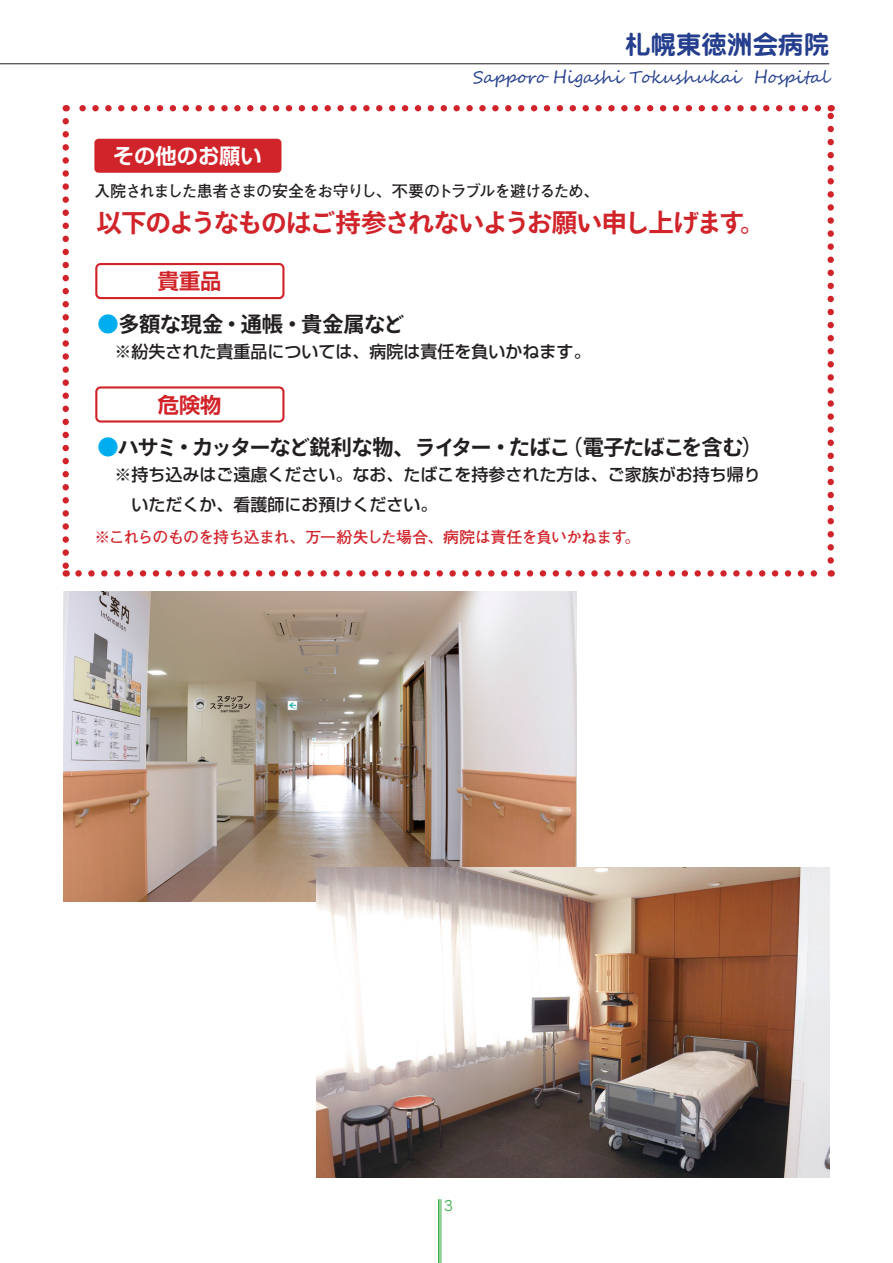
<style>
.page{position:relative;width:893px;height:1263px;background:#fff}
.page>*{position:absolute;margin:0;border:0;box-sizing:border-box;transform-origin:0 0}
.t1{font:700 25.5px "Ryo Gothic Plus N";letter-spacing:-.06em;color:#d1232a}
.t2{font:700 25.5px "Jun 501 Pro";color:#253f8e}
.t3{font:700 21.3px "Ryo Gothic Plus N";letter-spacing:-.05em;color:#231f20}
.t4{font:700 21.3px "Ryo Gothic Plus N";letter-spacing:-.01em;color:#231f20}
.t5{font:700 21.3px "Shin Go Pro De";color:#fff}
.t6{font:700 21.3px "Shin Go Pro De";color:#d1232a}
.t7{font:500 16.95px/29.7px "Shin Go Pro";color:#231f20}
.t8{font:16.95px "Segoe Script";color:#253f8e}
.t9{font:700 15.9px "Futo Go B101 Pro";letter-spacing:-.05em;color:#d1232a}
.t10{font:700 15.9px "Futo Go B101 Pro";letter-spacing:-.07em;color:#231f20}
.t11{font:13.8px "Jun 201 Pro";color:#40ae49}
.s1{color:#00aeef}
</style>
<div class="page">
<hr style="left:441px;top:1199px;width:1px;height:64px;background:#40ae49">
<hr style="left:438px;top:1199px;width:2px;height:64px;background:#40ae49">
<hr style="left:0;top:64px;width:829px;height:1px;background:#231f20">
<svg style="left:78px;top:570px;width:739px;height:7px"></svg>
<svg style="left:63px;top:121px;width:6px;height:456px"></svg>
<svg style="left:827px;top:105px;width:7px;height:455px"></svg>
<svg style="left:66px;top:105px;width:752px;height:6px"></svg>
<div style="left:94px;top:139px;width:187px;height:34px;background:#d1232a;border-radius:4px"></div>
<div style="left:95px;top:263px;width:189px;height:36px;border:2px solid #d1232a;border-radius:4px"></div>
<div style="left:95px;top:386px;width:189px;height:37px;border:2px solid #d1232a;border-radius:4px"></div>
<img style="left:64px;top:591px;width:512px;height:311px">
<img style="left:317px;top:867px;width:512px;height:311px">
<p class="t5" style="left:113px;top:138px;width:150px">その他のお願い</p>
<h1 class="t2" style="left:625px;top:24px;width:206px">札幌東徳洲会病院</h1>
<p class="t8" style="left:473px;top:63px;width:358px">Sapporo Higashi Tokushukai Hospital</p>
<p class="t10" style="left:94px;top:178px;width:507px">入院されました患者さまの安全をお守りし、不要のトラブルを避けるため、</p>
<h1 class="t1" style="left:96px;top:206px;width:671px">以下のようなものはご持参されないようお願い申し上げます。</h1>
<p class="t6" style="left:158px;top:264px;width:65px">貴重品</p>
<p class="t4" style="left:97px;top:310px;width:309px"><span class="s1">●</span>多額な現金・通帳・貴金属など</p>
<p class="t7" style="left:97px;top:334px;width:495px">　※紛失された貴重品については、病院は責任を負いかねます。</p>
<p class="t6" style="left:158px;top:387px;width:65px">危険物</p>
<p class="t3" style="left:97px;top:434px;width:667px"><span class="s1">●</span>ハサミ・カッターなど鋭利な物、ライター・たばこ（電子たばこを含む）</p>
<p class="t7" style="left:97px;top:458px;width:665px">　※持ち込みはご遠慮ください。なお、たばこを持参された方は、ご家族がお持ち帰り　　いただくか、看護師にお預けください。</p>
<p class="t9" style="left:94px;top:524px;width:548px">※これらのものを持ち込まれ、万一紛失した場合、病院は責任を負いかねます。</p>
<p class="t11" style="left:444px;top:1195px;width:10px">3</p>
</div>
